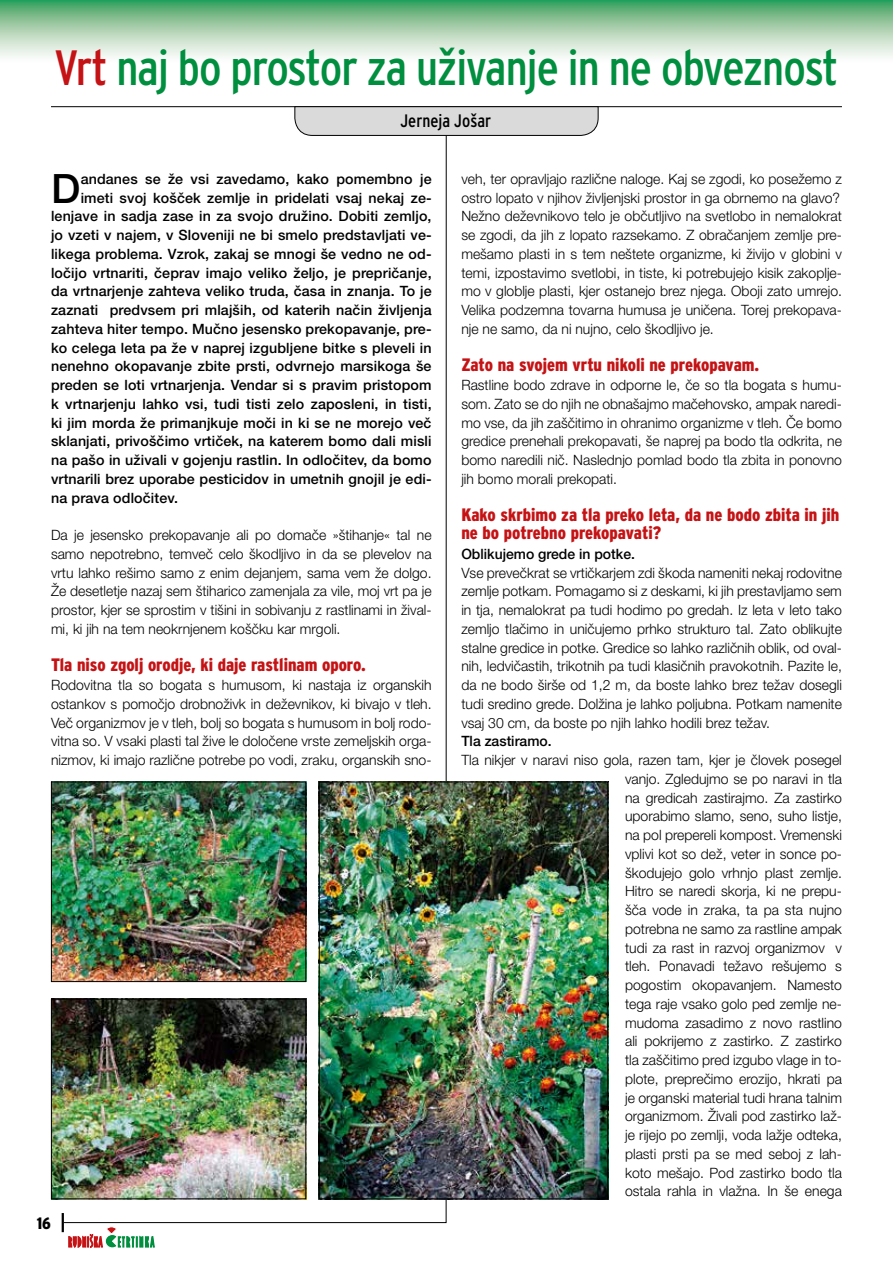
<style>
.page{position:relative;width:893px;height:1263px;background:#fff}
.page>*{position:absolute;margin:0;border:0;box-sizing:border-box;transform-origin:0 0}
.t1{font:49.5px "Interstate Cond";letter-spacing:-.02em;color:#008e3f}
.t2{font:500 40.5px "Helvetica Neue LT Pro";color:#000}
.t3{font:900 18px/18px "Interstate Cond";color:#c51315}
.t4{font:18px "Interstate Cond";color:#000}
.t5{font:900 16.5px "Interstate Cond";color:#000}
.t6{font:300 14.25px/18.8px "Helvetica Neue LT Pro";color:#000;text-align:justify}
.t7{font:500 14.25px "Helvetica Neue LT Pro";letter-spacing:.01em;color:#000}
.s1{color:#c51315}
</style>
<div class="page">
<svg style="left:0;top:0;width:892px;height:57px;background:#a1ceac"></svg>
<hr style="left:51px;top:106px;width:791px;height:1px;background:#000">
<svg style="left:63px;top:106px;width:384px;height:1117px"></svg>
<svg style="left:62px;top:1213px;width:92px;height:35px"></svg>
<svg style="left:294px;top:106px;width:305px;height:30px;background:#cacaca"></svg>
<img style="left:53px;top:1001px;width:251px;height:196px">
<div style="left:51px;top:999px;width:255px;height:200px;border:1px solid #000"></div>
<img style="left:53px;top:784px;width:251px;height:196px">
<div style="left:51px;top:782px;width:255px;height:200px;border:1px solid #000"></div>
<img style="left:321px;top:784px;width:285px;height:413px">
<div style="left:319px;top:782px;width:289px;height:417px;border:1px solid #000"></div>
<h1 class="t1" style="left:55px;top:40px;width:785px"><span class="s1">Vrt</span> naj bo prostor za uæivanje in ne obveznost</h1>
<p class="t4" style="left:400px;top:110px;width:92px">Jerneja Joπar</p>
<h2 class="t2" style="left:51px;top:164px;width:31px">D</h2>
<p class="t7" style="left:81px;top:170px;width:352px">andanes se že vsi zavedamo, kako pomembno je</p>
<p class="t7" style="left:81px;top:189px;width:352px">imeti svoj košček zemlje in pridelati vsaj nekaj ze-</p>
<p class="t7" style="left:51px;top:208px;width:382px">lenjave in sadja zase in za svojo družino. Dobiti zemljo,</p>
<p class="t7" style="left:51px;top:227px;width:382px">jo vzeti v najem, v Sloveniji ne bi smelo predstavljati ve-</p>
<p class="t7" style="left:51px;top:245px;width:382px">likega problema. Vzrok, zakaj se mnogi še vedno ne od-</p>
<p class="t7" style="left:51px;top:264px;width:382px">ločijo vrtnariti, čeprav imajo veliko željo, je prepričanje,</p>
<p class="t7" style="left:51px;top:283px;width:382px">da vrtnarjenje zahteva veliko truda, časa in znanja. To je</p>
<p class="t7" style="left:51px;top:302px;width:382px">zaznati predvsem pri mlajših, od katerih način življenja</p>
<p class="t7" style="left:51px;top:320px;width:382px">zahteva hiter tempo. Mučno jesensko prekopavanje, pre-</p>
<p class="t7" style="left:51px;top:339px;width:382px">ko celega leta pa že v naprej izgubljene bitke s pleveli in</p>
<p class="t7" style="left:51px;top:358px;width:382px">nenehno okopavanje zbite prsti, odvrnejo marsikoga še</p>
<p class="t7" style="left:51px;top:377px;width:382px">preden se loti vrtnarjenja. Vendar si s pravim pristopom</p>
<p class="t7" style="left:51px;top:395px;width:382px">k vrtnarjenju lahko vsi, tudi tisti zelo zaposleni, in tisti,</p>
<p class="t7" style="left:51px;top:414px;width:382px">ki jim morda že primanjkuje moči in ki se ne morejo več</p>
<p class="t7" style="left:51px;top:433px;width:382px">sklanjati, privoščimo vrtiček, na katerem bomo dali misli</p>
<p class="t7" style="left:51px;top:452px;width:382px">na pašo in uživali v gojenju rastlin. In odločitev, da bomo</p>
<p class="t7" style="left:51px;top:470px;width:382px">vrtnarili brez uporabe pesticidov in umetnih gnojil je edi-</p>
<p class="t7" style="left:51px;top:489px;width:128px">na prava odločitev.</p>
<p class="t6" style="left:51px;top:525px;width:382px">Da je jesensko prekopavanje ali po domače »štihanje« tal ne samo nepotrebno, temveč celo škodljivo in da se plevelov na vrtu lahko rešimo samo z enim dejanjem, sama vem že dolgo.<br>Že desetletje nazaj sem štiharico zamenjala za vile, moj vrt pa je prostor, kjer se sprostim v tišini in sobivanju z rastlinami in žival&shy;mi, ki jih na tem neokrnjenem koščku kar mrgoli.</p>
<p class="t3" style="left:51px;top:655px;width:316px">Tla niso zgolj orodje, ki daje rastlinam oporo.</p>
<p class="t6" style="left:51px;top:675px;width:382px">Rodovitna tla so bogata s humusom, ki nastaja iz organskih ostankov s pomočjo drobnoživk in deževnikov, ki bivajo v tleh.<br>Več organizmov je v tleh, bolj so bogata s humusom in bolj rodo&shy;vitna so. V vsaki plasti tal žive le določene vrste zemeljskih orga&shy;nizmov, ki imajo različne potrebe po vodi, zraku, organskih sno-</p>
<p class="t5" style="left:37px;top:1214px;width:16px">16</p>
<p class="t6" style="left:461px;top:169px;width:382px;text-align:left">veh, ter opravljajo različne naloge. Kaj se zgodi, ko posežemo z ostro lopato v njihov življenjski prostor in ga obrnemo na glavo?<br>Nežno deževnikovo telo je občutljivo na svetlobo in nemalokrat se zgodi, da jih z lopato razsekamo. Z obračanjem zemlje pre&shy;mešamo plasti in s tem neštete organizme, ki živijo v globini v temi, izpostavimo svetlobi, in tiste, ki potrebujejo kisik zakoplje&shy;mo v globlje plasti, kjer ostanejo brez njega. Oboji zato umrejo.<br>Velika podzemna tovarna humusa je uničena. Torej prekopava&shy;nje ne samo, da ni nujno, celo škodljivo je.</p>
<p class="t3" style="left:461px;top:355px;width:299px">Zato na svojem vrtu nikoli ne prekopavam.</p>
<p class="t6" style="left:461px;top:375px;width:382px">Rastline bodo zdrave in odporne le, če so tla bogata s humu&shy;som. Zato se do njih ne obnašajmo mačehovsko, ampak naredi&shy;mo vse, da jih zaščitimo in ohranimo organizme v tleh. Če bomo gredice prenehali prekopavati, še naprej pa bodo tla odkrita, ne bomo naredili nič. Naslednjo pomlad bodo tla zbita in ponovno jih bomo morali prekopati.</p>
<p class="t3" style="left:461px;top:505px;width:379px">Kako skrbimo za tla preko leta, da ne bodo zbita in jih ne bo potrebno prekopavati?</p>
<p class="t7" style="left:461px;top:545px;width:175px">Oblikujemo grede in potke.</p>
<p class="t6" style="left:461px;top:563px;width:382px">Vse prevečkrat se vrtičkarjem zdi škoda nameniti nekaj rodovitne zemlje potkam. Pomagamo si z deskami, ki jih prestavljamo sem in tja, nemalokrat pa tudi hodimo po gredah. Iz leta v leto tako zemljo tlačimo in uničujemo prhko strukturo tal. Zato oblikujte stalne gredice in potke. Gredice so lahko različnih oblik, od oval&shy;nih, ledvičastih, trikotnih pa tudi klasičnih pravokotnih. Pazite le, da ne bodo širše od 1,2 m, da boste lahko brez težav dosegli tudi sredino grede. Dolžina je lahko poljubna. Potkam namenite vsaj 30 cm, da boste po njih lahko hodili brez težav.</p>
<p class="t7" style="left:461px;top:733px;width:92px">Tla zastiramo.</p>
<p class="t6" style="left:625px;top:750px;width:218px;text-indent:-164px">Tla nikjer v naravi niso gola, razen tam, kjer je človek posegel vanjo. Zgledujmo se po naravi in tla na gredicah zastirajmo. Za zastirko uporabimo slamo, seno, suho listje, na pol prepereli kompost. Vremenski vplivi kot so dež, veter in sonce po&shy;škodujejo golo vrhnjo plast zemlje.<br>Hitro se naredi skorja, ki ne prepu&shy;šča vode in zraka, ta pa sta nujno potrebna ne samo za rastline ampak tudi za rast in razvoj organizmov v tleh. Ponavadi težavo rešujemo s pogostim okopavanjem. Namesto tega raje vsako golo ped zemlje ne&shy;mudoma zasadimo z novo rastlino ali pokrijemo z zastirko. Z zastirko tla zaščitimo pred izgubo vlage in to&shy;plote, preprečimo erozijo, hkrati pa je organski material tudi hrana talnim organizmom. Živali pod zastirko laž&shy;je rijejo po zemlji, voda lažje odteka, plasti prsti pa se med seboj z lah&shy;koto mešajo. Pod zastirko bodo tla ostala rahla in vlažna. In še enega</p>
</div>
